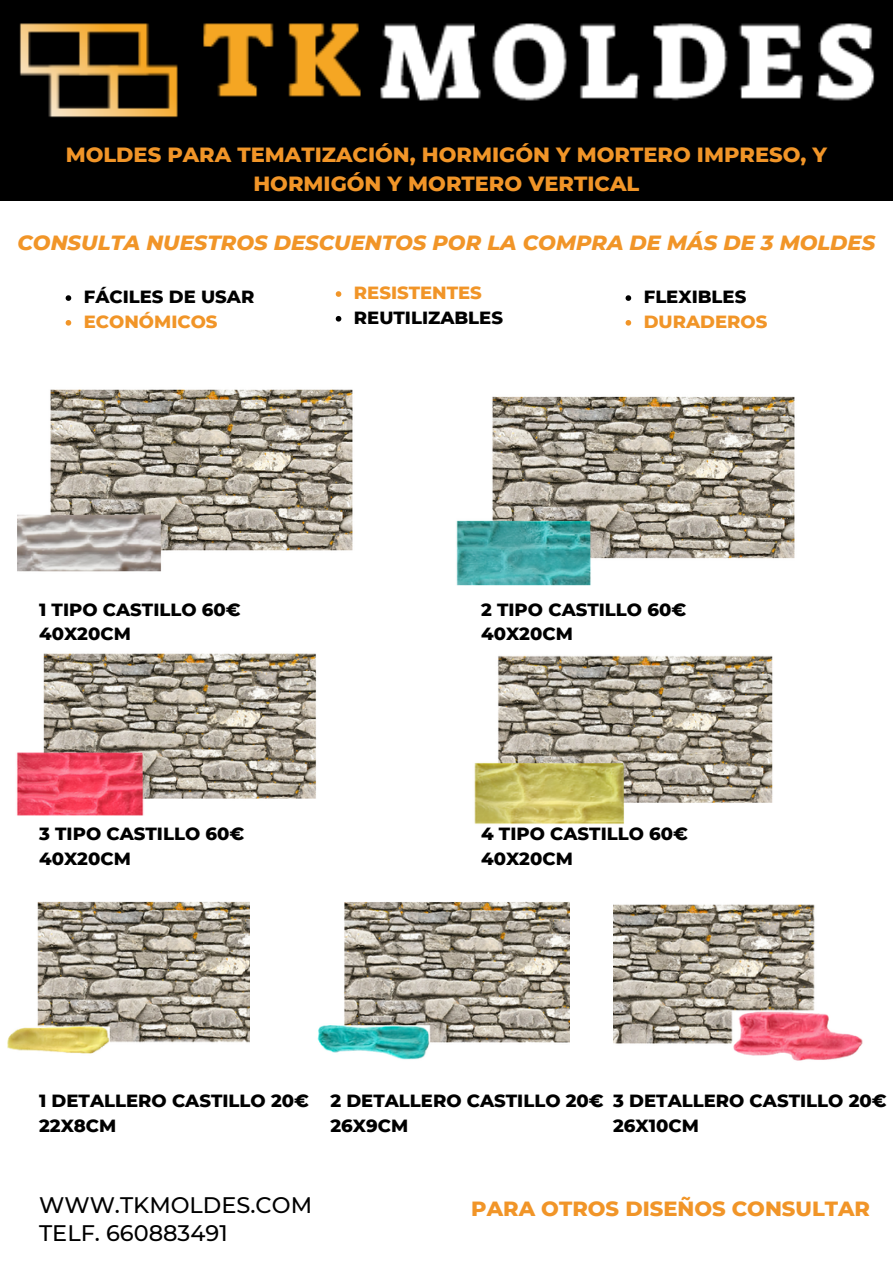
<style>
.page{position:relative;width:893px;height:1264px;background:#fff}
.page>*{position:absolute;margin:0;border:0;box-sizing:border-box;transform-origin:0 0}
.t1{font:500 22.5px "Montserrat";color:#000}
.t2{font:800 21px/29.2px "Montserrat";color:#f19528;text-align:center}
.t3{font:italic 800 21px "Montserrat";color:#f19528}
.t4{font:800 18px "Montserrat";color:#000}
.t5{font:800 18px "Montserrat";color:#f19528}
</style>
<div class="page">
<img style="left:0;top:0;width:892px;height:128px">
<div style="left:0;top:128px;width:892px;height:83px;background:#000"></div>
<svg style="left:336px;top:291px;width:5px;height:6px"></svg>
<svg style="left:336px;top:316px;width:5px;height:5px"></svg>
<div style="left:0;top:201px;width:892px;height:83px;background:#fff"></div>
<img style="left:17px;top:389px;width:336px;height:183px">
<img style="left:456px;top:396px;width:339px;height:190px">
<img style="left:613px;top:904px;width:250px;height:157px">
<img style="left:474px;top:655px;width:299px;height:169px">
<img style="left:7px;top:901px;width:243px;height:153px">
<img style="left:317px;top:901px;width:252px;height:159px">
<img style="left:16px;top:653px;width:301px;height:163px">
<svg style="left:66px;top:295px;width:5px;height:6px"></svg>
<svg style="left:66px;top:320px;width:5px;height:5px"></svg>
<svg style="left:625px;top:295px;width:6px;height:6px"></svg>
<svg style="left:625px;top:320px;width:6px;height:5px"></svg>
<p class="t2" style="left:66px;top:140px;width:762px">MOLDES PARA TEMATIZACIÓN, HORMIGÓN Y MORTERO IMPRESO, Y<br>HORMIGÓN Y MORTERO VERTICAL</p>
<p class="t3" style="left:17px;top:229px;width:859px">CONSULTA NUESTROS DESCUENTOS POR LA COMPRA DE MÁS DE 3 MOLDES</p>
<p class="t4" style="left:84px;top:286px;width:172px">FÁCILES DE USAR</p>
<p class="t5" style="left:84px;top:310px;width:135px">ECONÓMICOS</p>
<p class="t5" style="left:354px;top:282px;width:129px">RESISTENTES</p>
<p class="t4" style="left:354px;top:306px;width:150px">REUTILIZABLES</p>
<p class="t4" style="left:643px;top:286px;width:104px">FLEXIBLES</p>
<p class="t5" style="left:643px;top:310px;width:125px">DURADEROS</p>
<p class="t4" style="left:39px;top:598px;width:203px">1 TIPO CASTILLO 60€</p>
<p class="t4" style="left:39px;top:623px;width:93px">40X20CM</p>
<p class="t4" style="left:39px;top:822px;width:207px">3 TIPO CASTILLO 60€</p>
<p class="t4" style="left:39px;top:847px;width:93px">40X20CM</p>
<p class="t4" style="left:481px;top:598px;width:207px">2 TIPO CASTILLO 60€</p>
<p class="t4" style="left:481px;top:623px;width:93px">40X20CM</p>
<p class="t4" style="left:481px;top:822px;width:208px">4 TIPO CASTILLO 60€</p>
<p class="t4" style="left:481px;top:847px;width:93px">40X20CM</p>
<p class="t4" style="left:39px;top:1089px;width:271px">1 DETALLERO CASTILLO 20€</p>
<p class="t4" style="left:39px;top:1114px;width:79px">22X8CM</p>
<p class="t4" style="left:330px;top:1089px;width:275px">2 DETALLERO CASTILLO 20€</p>
<p class="t4" style="left:330px;top:1114px;width:79px">26X9CM</p>
<p class="t4" style="left:613px;top:1089px;width:275px">3 DETALLERO CASTILLO 20€</p>
<p class="t4" style="left:613px;top:1114px;width:87px">26X10CM</p>
<p class="t1" style="left:39px;top:1191px;width:274px">WWW.TKMOLDES.COM</p>
<p class="t1" style="left:39px;top:1218px;width:190px">TELF. 660883491</p>
<p class="t2" style="left:471px;top:1193px;width:400px">PARA OTROS DISEÑOS CONSULTAR</p>
</div>
